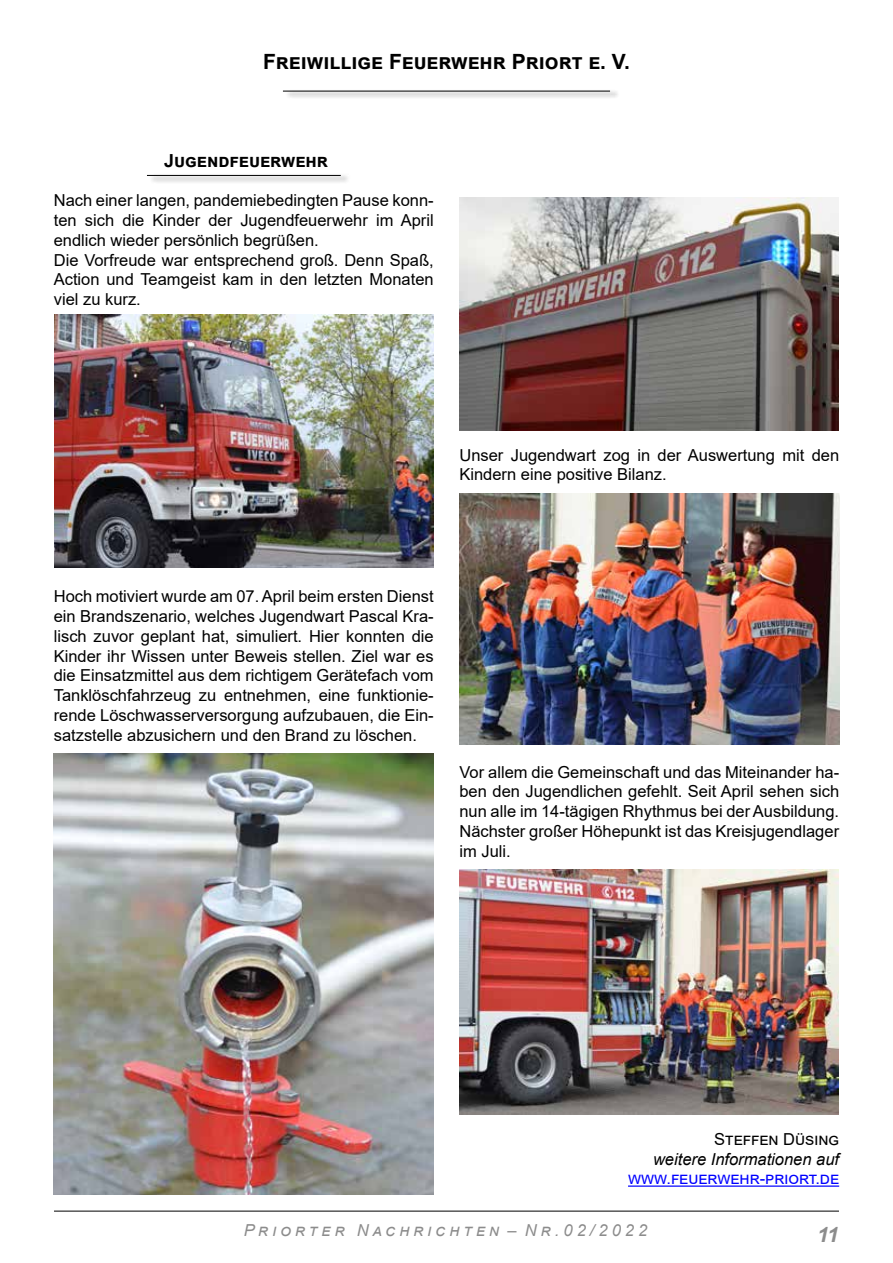
<style>
.page{position:relative;width:893px;height:1263px;background:#fff}
.page>*{position:absolute;margin:0;border:0;box-sizing:border-box;transform-origin:0 0}
.t1{font:700 21px "Arial";color:#000}
.t2{font:italic 700 21px "Arial";color:#8c8c8c}
.t3{font:700 18px "Arial";color:#000}
.t4{font:16.5px/19.8px "Arial";color:#000}
.t5{font:italic 16.5px "Arial";color:#8c8c8c}
.t6{font:italic 16.5px "Arial";color:#000}
.t7{font:16.5px "Arial";color:#00f}
</style>
<div class="page">
<hr style="left:54px;top:1211px;width:785px;height:1px;background:#000">
<hr style="left:628px;top:1185px;width:211px;height:2px;background:#00f">
<div style="left:285px;top:89px;width:335px;height:10px;background:#000;opacity:.8"></div>
<hr style="left:283px;top:91px;width:327px;height:1px;background:#000">
<img style="left:459px;top:870px;width:380px;height:244px">
<div style="left:149px;top:174px;width:202px;height:10px;background:#000;opacity:.8"></div>
<hr style="left:147px;top:175px;width:194px;height:1px;background:#000">
<img style="left:459px;top:493px;width:380px;height:252px">
<img style="left:54px;top:314px;width:380px;height:253px">
<img style="left:54px;top:753px;width:380px;height:442px">
<img style="left:459px;top:198px;width:380px;height:233px">
<p class="t1" style="left:263px;top:47px;width:368px">Freiwillige Feuerwehr Priort e. V.</p>
<p class="t3" style="left:164px;top:148px;width:161px">Jugendfeuerwehr</p>
<p class="t4" style="left:54px;top:190px;width:381px">Nach einer langen, pandemiebedingten Pause konn&shy;ten sich die Kinder der Jugendfeuerwehr im April endlich wieder persönlich begrüßen.<br>Die Vorfreude war entsprechend groß. Denn Spaß, Action und Teamgeist kam in den letzten Monaten viel zu kurz.</p>
<p class="t4" style="left:459px;top:445px;width:381px">Unser Jugendwart zog in der Auswertung mit den<br>Kindern eine positive Bilanz.</p>
<p class="t4" style="left:54px;top:586px;width:381px;text-align:justify">Hoch motiviert wurde am 07. April beim ersten Dienst ein Brandszenario, welches Jugendwart Pascal Kra&shy;lisch zuvor geplant hat, simuliert. Hier konnten die Kinder ihr Wissen unter Beweis stellen. Ziel war es die Einsatzmittel aus dem richtigem Gerätefach vom Tanklöschfahrzeug zu entnehmen, eine funktionie&shy;rende Löschwasserversorgung aufzubauen, die Ein&shy;satzstelle abzusichern und den Brand zu löschen.</p>
<p class="t4" style="left:459px;top:762px;width:381px;text-align:justify">Vor allem die Gemeinschaft und das Miteinander ha&shy;ben den Jugendlichen gefehlt. Seit April sehen sich nun alle im 14-tägigen Rhythmus bei der Ausbildung.<br>Nächster großer Höhepunkt ist das Kreisjugendlager im Juli.</p>
<p class="t4" style="left:714px;top:1129px;width:126px">Steffen Düsing</p>
<p class="t6" style="left:653px;top:1148px;width:188px">weitere Informationen auf</p>
<p class="t7" style="left:628px;top:1167px;width:213px">www.feuerwehr-priort.de</p>
<p class="t5" style="left:244px;top:1220px;width:405px">P r i o r t e r N a c h r i c h t e n – N r . 0 2 / 2 0 2 2</p>
<p class="t2" style="left:817px;top:1220px;width:23px">11</p>
</div>
